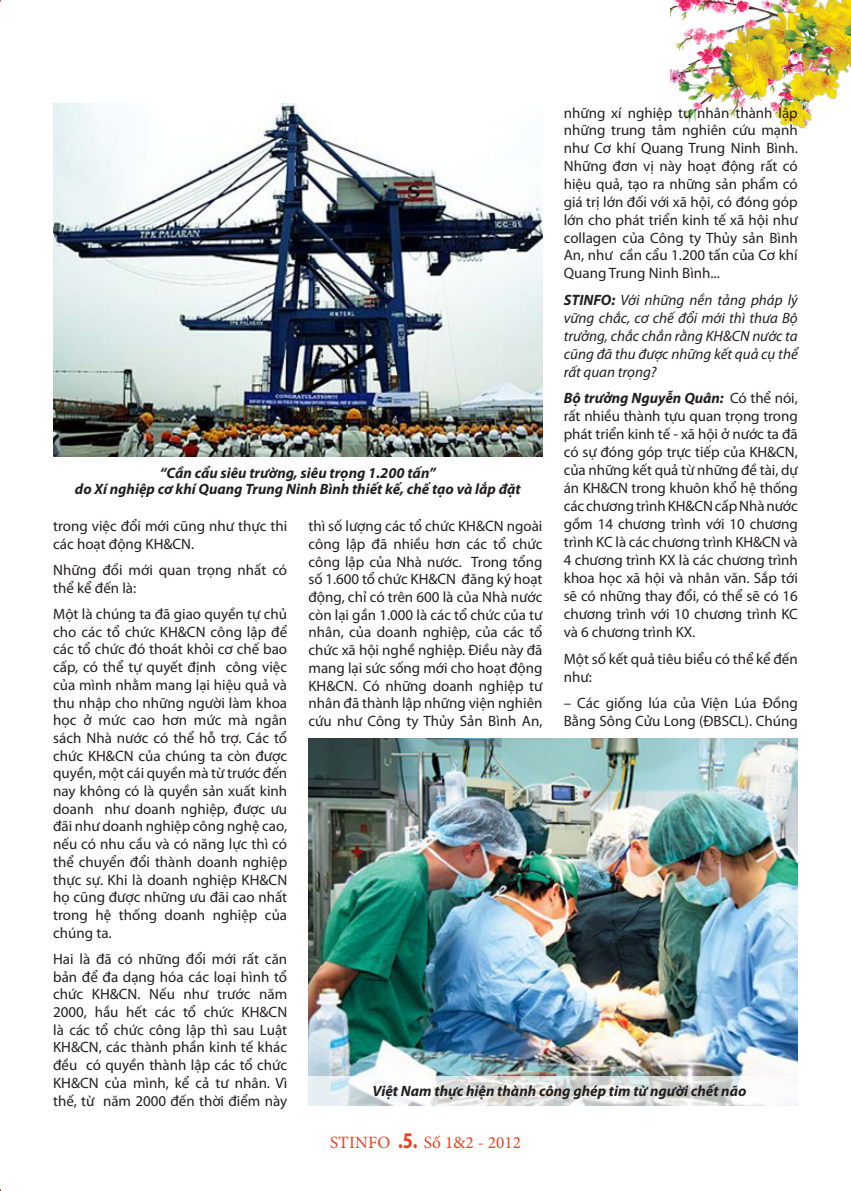
<style>
.page{position:relative;width:851px;height:1191px;background:#fff}
.page>*{position:absolute;margin:0;border:0;box-sizing:border-box;transform-origin:0 0}
.t1{font:17.25px "Minion Pro";letter-spacing:.01em;color:#ef3e22}
.t2{font:15px/17.7px "Myriad Pro";color:#231f20;text-align:justify}
.Chuthichhing_9_5{font:italic 700 15px/16.5px "Myriad Pro";color:#231f20;text-align:center}
.t3{font:italic 15px/18px "Myriad Pro";color:#231f20;text-align:justify}
.s1{font-weight:700}
.s2{font-weight:700;font-style:italic}
.s3{font-family:"Myriad Pro";font-weight:700;font-size:22.5px}
</style>
<div class="page">
<img style="left:670px;top:0;width:136px;height:129px">
<img style="left:676px;top:0;width:174px;height:127px">
<img style="left:53px;top:103px;width:489px;height:353px">
<img style="left:308px;top:738px;width:489px;height:338px">
<svg style="left:308px;top:1076px;width:489px;height:30px"></svg>
<p class="t2" style="left:563px;top:103px;width:235px">những xí nghiệp tư nhân thành lập những trung tâm nghiên cứu mạnh như Cơ khí Quang Trung Ninh Bình.<br>Những đơn vị này hoạt động rất có hiệu quả, tạo ra những sản phẩm có giá trị lớn đối với xã hội, có đóng góp lớn cho phát triển kinh tế xã hội như collagen của Công ty Thủy sản Bình An, như cần cẩu 1.200 tấn của Cơ khí Quang Trung Ninh Bình...</p>
<p class="t3" style="left:563px;top:290px;width:235px"><span class="s1">STINFO:</span> Với những nền tảng pháp lý vững chắc, cơ chế đổi mới thì thưa Bộ trưởng, chắc chắn rằng KH&amp;CN nước ta cũng đã thu được những kết quả cụ thể rất quan trọng?</p>
<p class="t2" style="left:563px;top:389px;width:235px"><span class="s2">Bộ trưởng Nguyễn Quân:</span> Có thể nói, rất nhiều thành tựu quan trọng trong phát triển kinh tế - xã hội ở nước ta đã có sự đóng góp trực tiếp của KH&amp;CN, của những kết quả từ những đề tài, dự án KH&amp;CN trong khuôn khổ hệ thống các chương trình KH&amp;CN cấp Nhà nước gồm 14 chương trình với 10 chương trình KC là các chương trình KH&amp;CN và 4 chương trình KX là các chương trình khoa học xã hội và nhân văn. Sắp tới sẽ có những thay đổi, có thể sẽ có 16 chương trình với 10 chương trình KC và 6 chương trình KX.</p>
<p class="t2" style="left:563px;top:649px;width:235px">Một số kết quả tiêu biểu có thể kể đến như:</p>
<p class="t2" style="left:563px;top:694px;width:235px">– Các giống lúa của Viện Lúa Đồng<br>Bằng Sông Cửu Long (ĐBSCL). Chúng</p>
<p class="Chuthichhing_9_5" style="left:75px;top:464px;width:447px">“Cần cẩu siêu trường, siêu trọng 1.200 tấn”<br>do Xí nghiệp cơ khí Quang Trung Ninh Bình thiết kế, chế tạo và lắp đặt</p>
<p class="t2" style="left:308px;top:517px;width:235px">thì số lượng các tổ chức KH&amp;CN ngoài công lập đã nhiều hơn các tổ chức công lập của Nhà nước. Trong tổng số 1.600 tổ chức KH&amp;CN đăng ký hoạt động, chỉ có trên 600 là của Nhà nước còn lại gần 1.000 là các tổ chức của tư nhân, của doanh nghiệp, của các tổ chức xã hội nghề nghiệp. Điều này đã mang lại sức sống mới cho hoạt động KH&amp;CN. Có những doanh nghiệp tư nhân đã thành lập những viện nghiên cứu như Công ty Thủy Sản Bình An,</p>
<p class="t2" style="left:53px;top:517px;width:235px">trong việc đổi mới cũng như thực thi các hoạt động KH&amp;CN.</p>
<p class="t2" style="left:53px;top:561px;width:235px">Những đổi mới quan trọng nhất có thể kể đến là:</p>
<p class="t2" style="left:53px;top:605px;width:235px">Một là chúng ta đã giao quyền tự chủ cho các tổ chức KH&amp;CN công lập để các tổ chức đó thoát khỏi cơ chế bao cấp, có thể tự quyết định công việc của mình nhằm mang lại hiệu quả và thu nhập cho những người làm khoa học ở mức cao hơn mức mà ngân sách Nhà nước có thể hỗ trợ. Các tổ chức KH&amp;CN của chúng ta còn được quyền, một cái quyền mà từ trước đến nay không có là quyền sản xuất kinh doanh như doanh nghiệp, được ưu đãi như doanh nghiệp công nghệ cao, nếu có nhu cầu và có năng lực thì có thể chuyển đổi thành doanh nghiệp thực sự. Khi là doanh nghiệp KH&amp;CN họ cũng được những ưu đãi cao nhất trong hệ thống doanh nghiệp của chúng ta.</p>
<p class="t2" style="left:53px;top:949px;width:235px">Hai là đã có những đổi mới rất căn bản để đa dạng hóa các loại hình tổ chức KH&amp;CN. Nếu như trước năm 2000, hầu hết các tổ chức KH&amp;CN là các tổ chức công lập thì sau Luật KH&amp;CN, các thành phần kinh tế khác đều có quyền thành lập các tổ chức KH&amp;CN của mình, kể cả tư nhân. Vì thế, từ năm 2000 đến thời điểm này</p>
<p class="Chuthichhing_9_5" style="left:372px;top:1082px;width:375px">Việt Nam thực hiện thành công ghép tim từ người chết não</p>
<p class="t1" style="left:330px;top:1131px;width:192px">STinfo <span class="s3">.5.</span> Số 1&amp;2 - 2012</p>
</div>
